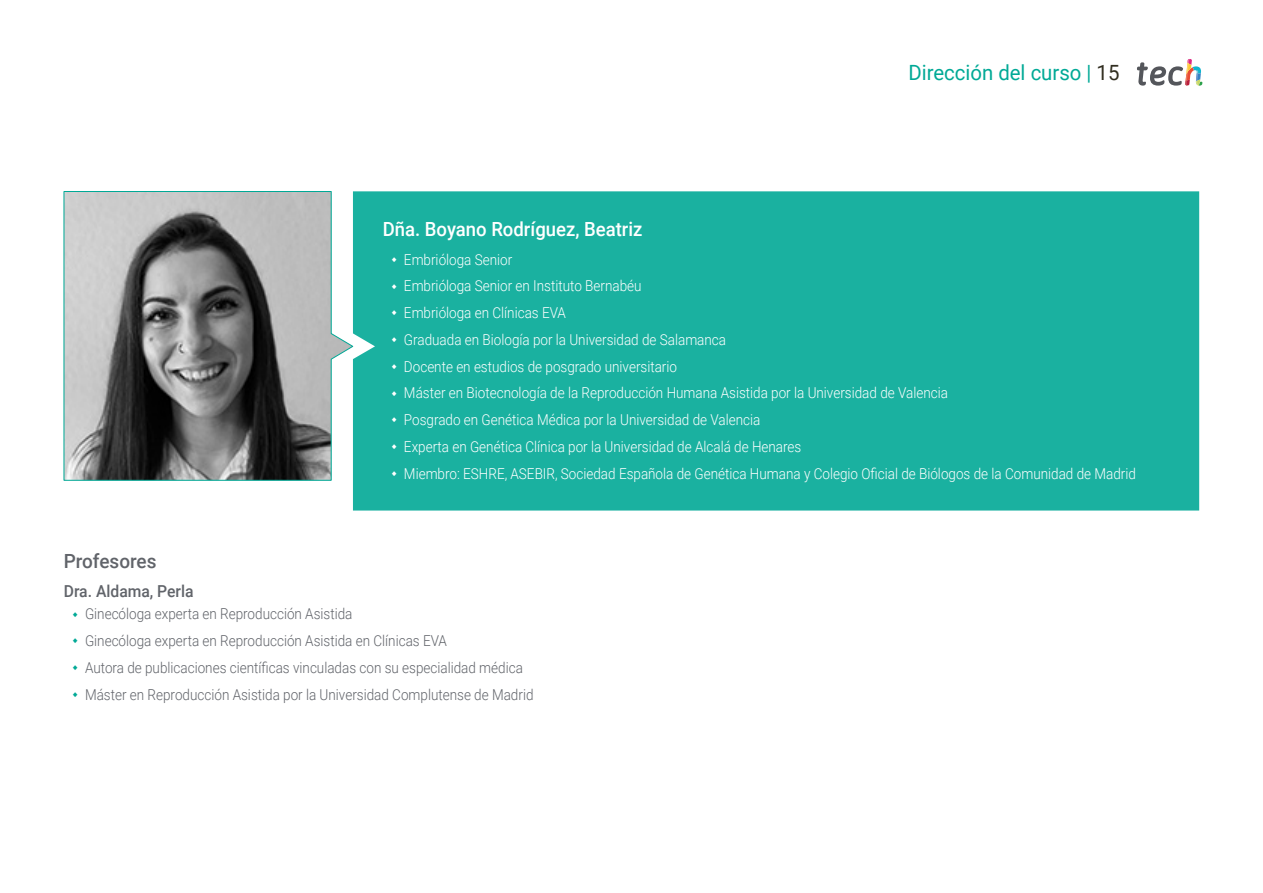
<style>
.page{position:relative;width:1263px;height:893px;background:#fff}
.page>*{position:absolute;margin:0;border:0;box-sizing:border-box;transform-origin:0 0}
.t1{font:21px "Roboto";color:#00a996}
.t2{font:500 19.5px "Roboto";color:#fff;scale:.95 1}
.t3{font:500 19.5px "Roboto";color:#61646a}
.t4{font:500 16.5px "Roboto";color:#61646a;scale:.95 1}
.t5{font:300 15px/26.7px "Roboto";color:#fff;scale:.9 1}
.t6{font:300 15px/26.7px "Roboto";color:#61646a;scale:.9 1}
.s1{color:#312e20}
</style>
<div class="page">
<div style="left:353px;top:191px;width:846px;height:320px;background:#1ab1a0"></div>
<svg style="left:64px;top:191px;width:289px;height:290px;background:#8b8d8d"></svg>
<svg style="left:1137px;top:59px;width:65px;height:27px"></svg>
<svg style="left:392px;top:257px;width:5px;height:5px"></svg>
<svg style="left:392px;top:284px;width:5px;height:5px"></svg>
<svg style="left:392px;top:310px;width:5px;height:5px"></svg>
<svg style="left:392px;top:337px;width:5px;height:5px"></svg>
<svg style="left:392px;top:364px;width:5px;height:5px"></svg>
<svg style="left:392px;top:391px;width:5px;height:5px"></svg>
<svg style="left:392px;top:417px;width:5px;height:5px"></svg>
<svg style="left:392px;top:444px;width:5px;height:5px"></svg>
<svg style="left:392px;top:471px;width:5px;height:5px"></svg>
<h1 class="t1" style="left:908px;top:57px;width:213px">Dirección del curso | <span class="s1">15</span></h1>
<h2 class="t2" style="left:383px;top:215px;width:275px">Dña. Boyano Rodríguez, Beatriz</h2>
<p class="t5" style="left:404px;top:245px;width:815px">Embrióloga Senior<br>Embrióloga Senior en Instituto Bernabéu<br>Embrióloga en Clínicas EVA<br>Graduada en Biología por la Universidad de Salamanca<br>Docente en estudios de posgrado universitario<br>Máster en Biotecnología de la Reproducción Humana Asistida por la Universidad de Valencia<br>Posgrado en Genética Médica por la Universidad de Valencia<br>Experta en Genética Clínica por la Universidad de Alcalá de Henares<br>Miembro: ESHRE, ASEBIR, Sociedad Española de Genética Humana y Colegio Oficial de Biólogos de la Comunidad de Madrid</p>
<h2 class="t3" style="left:64px;top:547px;width:94px">Profesores</h2>
<p class="t4" style="left:64px;top:580px;width:138px">Dra. Aldama, Perla</p>
<p class="t6" style="left:85px;top:600px;width:500px">Ginecóloga experta en Reproducción Asistida<br>Ginecóloga experta en Reproducción Asistida en Clínicas EVA<br>Autora de publicaciones científicas vinculadas con su especialidad médica Máster en Reproducción Asistida por la Universidad Complutense de Madrid</p>
</div>
